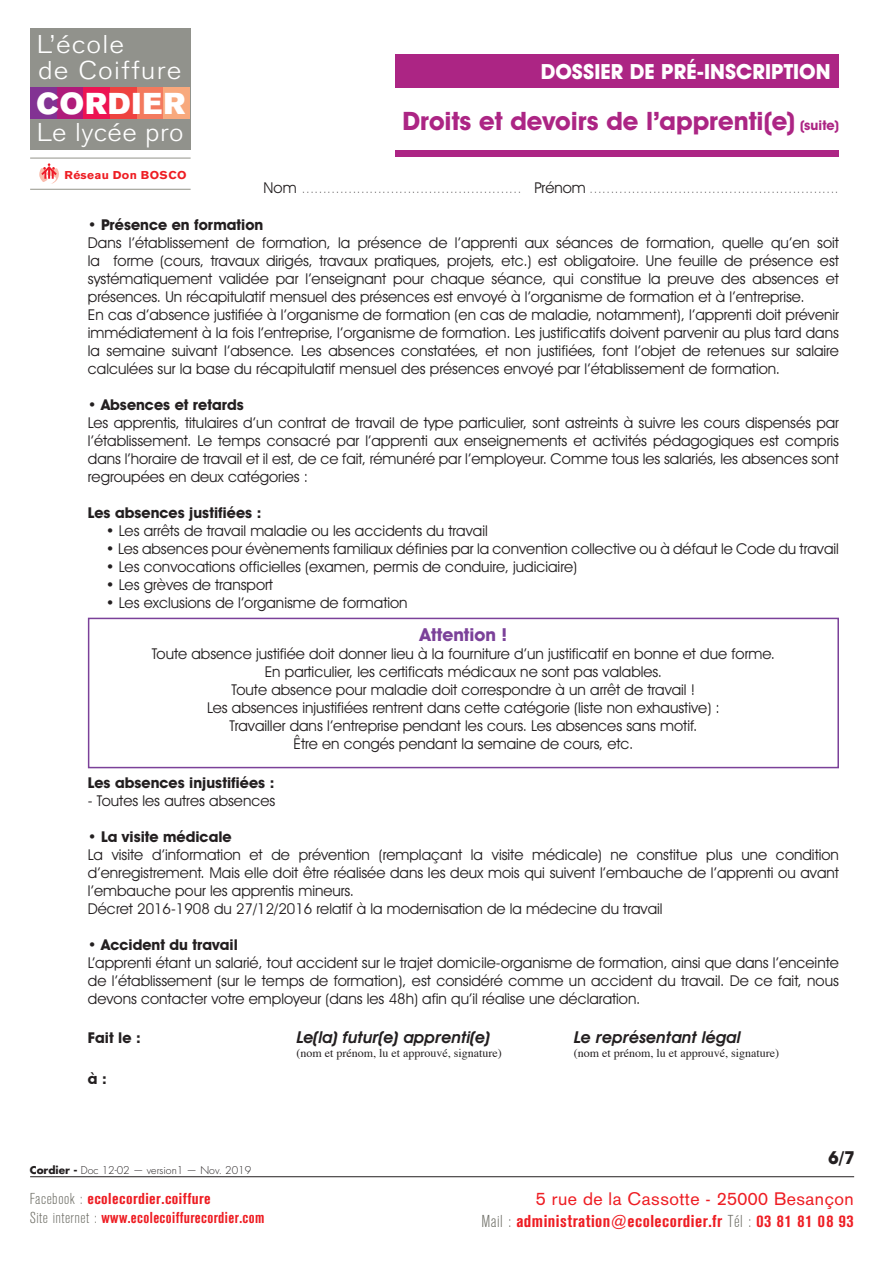
<style>
.page{position:relative;width:893px;height:1263px;background:#fff}
.page>*{position:absolute;margin:0;border:0;box-sizing:border-box;transform-origin:0 0}
.t1{font:29.85px "Akzidenz Grotesk BE Super";letter-spacing:.05em;color:#fff}
.En-tête{font:700 25.5px "Avant Garde IT Cby BT";color:#ac2584}
.t2{font:25.5px/26.5px "Akzidenz Grotesk BE Light Os F";letter-spacing:.04em;color:#fff;scale:1.1 1}
.t3{font:25.5px "Akzidenz Grotesk BE Light Os F";letter-spacing:.015em;color:#fff;scale:1.08 1}
.En-tête-2{font:700 21px "Avant Garde IT Cby BT";color:#fff}
.t4{font:700 18px "Avant Garde IT Cby BT";color:#7b4199}
.t5{font:700 18px "Avant Garde IT Cby BT";color:#231f20}
.t6{font:17.85px "Akzidenz Grotesk";letter-spacing:.025em;color:#ee1d23}
.t7{font:700 condensed 17.1px "Akzidenz Grotesk BE";letter-spacing:.025em;color:#ee1d23;scale:1.05 1}
.t8{font:italic 600 16.5px "Avant Garde IT Cby BT";color:#231f20}
.t9{font:700 condensed 15.75px/19.6px "Akzidenz Grotesk BE";letter-spacing:.025em;color:#ee1d23;scale:1.05 1}
.t10{font:15px/18px "Avant Garde IT Cby BT";color:#231f20;text-align:justify}
.t11{font:700 15px "Avant Garde IT Cby BT";color:#231f20}
.t12{font:200 15px "Avant Garde IT Cby BT";color:#231f20}
.t13{font:12px "Times";color:#231f20}
.t14{font:700 11.25px "Akzidenz Grotesk BE";letter-spacing:.025em;color:#ee1d23;scale:1.06 1}
.t15{font:300 10.5px "Futura Std";color:#231f20}
.s1{font-size:13.5px}
.s2{font-weight:400}
.s3{font-weight:700}
.s4{font-weight:300;color:#6d6d65}
</style>
<div class="page">
<hr style="left:30px;top:1176px;width:824px;height:1px;background:#231f20">
<hr style="left:30px;top:158px;width:161px;height:1px;background:#94948a">
<hr style="left:30px;top:189px;width:161px;height:1px;background:#94948a">
<svg style="left:39px;top:163px;width:20px;height:21px"></svg>
<div style="left:30px;top:28px;width:160px;height:122px;background:#91928c"></div>
<div style="left:30px;top:87px;width:27px;height:31px;background:#823293"></div>
<div style="left:57px;top:87px;width:26px;height:31px;background:#af1b7a"></div>
<div style="left:83px;top:87px;width:27px;height:31px;background:#ed1352"></div>
<div style="left:110px;top:87px;width:27px;height:31px;background:#ee4340"></div>
<div style="left:137px;top:87px;width:27px;height:31px;background:#f37a5e"></div>
<div style="left:164px;top:87px;width:26px;height:31px;background:#f8a97d"></div>
<div style="left:395px;top:54px;width:444px;height:34px;background:#ac2584"></div>
<div style="left:395px;top:150px;width:444px;height:7px;background:#ac2584"></div>
<div style="left:88px;top:618px;width:751px;height:150px;border:2px solid #7b4199"></div>
<p class="t2" style="left:37px;top:31px;width:133px">L’école<br>de Coiffure</p>
<p class="t1" style="left:37px;top:86px;width:150px">CORDIER</p>
<p class="t3" style="left:37px;top:118px;width:137px">Le lycée pro</p>
<p class="t14" style="left:65px;top:168px;width:116px">Réseau Don BOSCO</p>
<p class="En-tête-2" style="left:541px;top:59px;width:291px">DOSSIER DE PRÉ-INSCRIPTION</p>
<p class="En-tête" style="left:402px;top:106px;width:438px">Droits et devoirs de l’apprenti(e) <span class="s1">(suite)</span></p>
<p class="t12" style="left:264px;top:178px;width:577px"><span class="s2">Nom</span> .................................................... <span class="s2">Prénom</span> ...........................................................</p>
<p class="t11" style="left:88px;top:216px;width:177px">• Présence en formation</p>
<p class="t10" style="left:88px;top:234px;width:753px">Dans l’établissement de formation, la présence de l’apprenti aux séances de formation, quelle qu’en soit la forme (cours, travaux dirigés, travaux pratiques, projets, etc.) est obligatoire. Une feuille de présence est systématiquement validée par l’enseignant pour chaque séance, qui constitue la preuve des absences et présences. Un récapitulatif mensuel des présences est envoyé à l’organisme de formation et à l’entreprise.</p>
<p class="t10" style="left:88px;top:306px;width:753px">En cas d’absence justifiée à l’organisme de formation (en cas de maladie, notamment), l’apprenti doit prévenir immédiatement à la fois l’entreprise, l’organisme de formation. Les justificatifs doivent parvenir au plus tard dans la semaine suivant l’absence. Les absences constatées, et non justifiées, font l’objet de retenues sur salaire calculées sur la base du récapitulatif mensuel des présences envoyé par l’établissement de formation.</p>
<p class="t11" style="left:88px;top:396px;width:157px">• Absences et retards</p>
<p class="t10" style="left:88px;top:414px;width:753px">Les apprentis, titulaires d’un contrat de travail de type particulier, sont astreints à suivre les cours dispensés par l’établissement. Le temps consacré par l’apprenti aux enseignements et activités pédagogiques est compris dans l’horaire de travail et il est, de ce fait, rémunéré par l’employeur. Comme tous les salariés, les absences sont regroupées en deux catégories :</p>
<p class="t11" style="left:88px;top:504px;width:175px">Les absences justifiées :</p>
<p class="t10" style="left:106px;top:522px;width:383px">• Les arrêts de travail maladie ou les accidents du travail</p>
<p class="t10" style="left:106px;top:540px;width:735px">• Les absences pour évènements familiaux définies par la convention collective ou à défaut le Code du travail</p>
<p class="t10" style="left:106px;top:558px;width:473px">• Les convocations officielles (examen, permis de conduire, judiciaire)</p>
<p class="t10" style="left:106px;top:576px;width:169px">• Les grèves de transport</p>
<p class="t10" style="left:106px;top:594px;width:303px">• Les exclusions de l’organisme de formation</p>
<p class="t4" style="left:420px;top:624px;width:89px">Attention !</p>
<p class="t10" style="left:152px;top:645px;width:625px">Toute absence justifiée doit donner lieu à la fourniture d’un justificatif en bonne et due forme.</p>
<p class="t10" style="left:265px;top:663px;width:399px">En particulier, les certificats médicaux ne sont pas valables.</p>
<p class="t10" style="left:232px;top:681px;width:465px">Toute absence pour maladie doit correspondre à un arrêt de travail !</p>
<p class="t10" style="left:207px;top:699px;width:514px">Les absences injustifiées rentrent dans cette catégorie (liste non exhaustive) :</p>
<p class="t10" style="left:230px;top:717px;width:469px">Travailler dans l’entreprise pendant les cours. Les absences sans motif.</p>
<p class="t10" style="left:293px;top:735px;width:341px">Être en congés pendant la semaine de cours, etc.</p>
<p class="t11" style="left:88px;top:774px;width:188px">Les absences injustifiées :</p>
<p class="t10" style="left:88px;top:792px;width:189px">- Toutes les autres absences</p>
<p class="t11" style="left:88px;top:828px;width:145px">• La visite médicale</p>
<p class="t10" style="left:88px;top:846px;width:753px">La visite d’information et de prévention (remplaçant la visite médicale) ne constitue plus une condition d’enregistrement. Mais elle doit être réalisée dans les deux mois qui suivent l’embauche de l’apprenti ou avant l’embauche pour les apprentis mineurs.</p>
<p class="t10" style="left:88px;top:900px;width:576px">Décret 2016-1908 du 27/12/2016 relatif à la modernisation de la médecine du travail</p>
<p class="t11" style="left:88px;top:936px;width:151px">• Accident du travail</p>
<p class="t10" style="left:88px;top:954px;width:752px">L’apprenti étant un salarié, tout accident sur le trajet domicile-organisme de formation, ainsi que dans l’enceinte de l’établissement (sur le temps de formation), est considéré comme un accident du travail. De ce fait, nous devons contacter votre employeur (dans les 48h) afin qu’il réalise une déclaration.</p>
<p class="t11" style="left:88px;top:1029px;width:54px">Fait le :</p>
<p class="t8" style="left:296px;top:1027px;width:195px">Le(la) futur(e) apprenti(e)</p>
<p class="t8" style="left:574px;top:1027px;width:168px">Le représentant légal</p>
<p class="t13" style="left:296px;top:1046px;width:207px">(nom et prénom, lu et approuvé, signature)</p>
<p class="t13" style="left:574px;top:1046px;width:207px">(nom et prénom, lu et approuvé, signature)</p>
<p class="t11" style="left:88px;top:1069px;width:20px">à :</p>
<p class="t15" style="left:30px;top:1164px;width:223px"><span class="s3">Cordier -</span> Doc 12-02 — version1 — Nov. 2019</p>
<p class="t9" style="left:30px;top:1188px;width:225px"><span class="s4">Facebook :</span> ecolecordier.coiffure<br><span class="s4">Site internet :</span> www.ecolecoiffurecordier.com</p>
<p class="t5" style="left:828px;top:1147px;width:28px">6/7</p>
<p class="t6" style="left:536px;top:1189px;width:319px">5 rue de la Cassotte - 25000 Besançon</p>
<p class="t7" style="left:481px;top:1211px;width:356px"><span class="s4">Mail :</span> administration@ecolecordier.fr <span class="s4">Tél :</span> 03 81 81 08 93</p>
</div>
